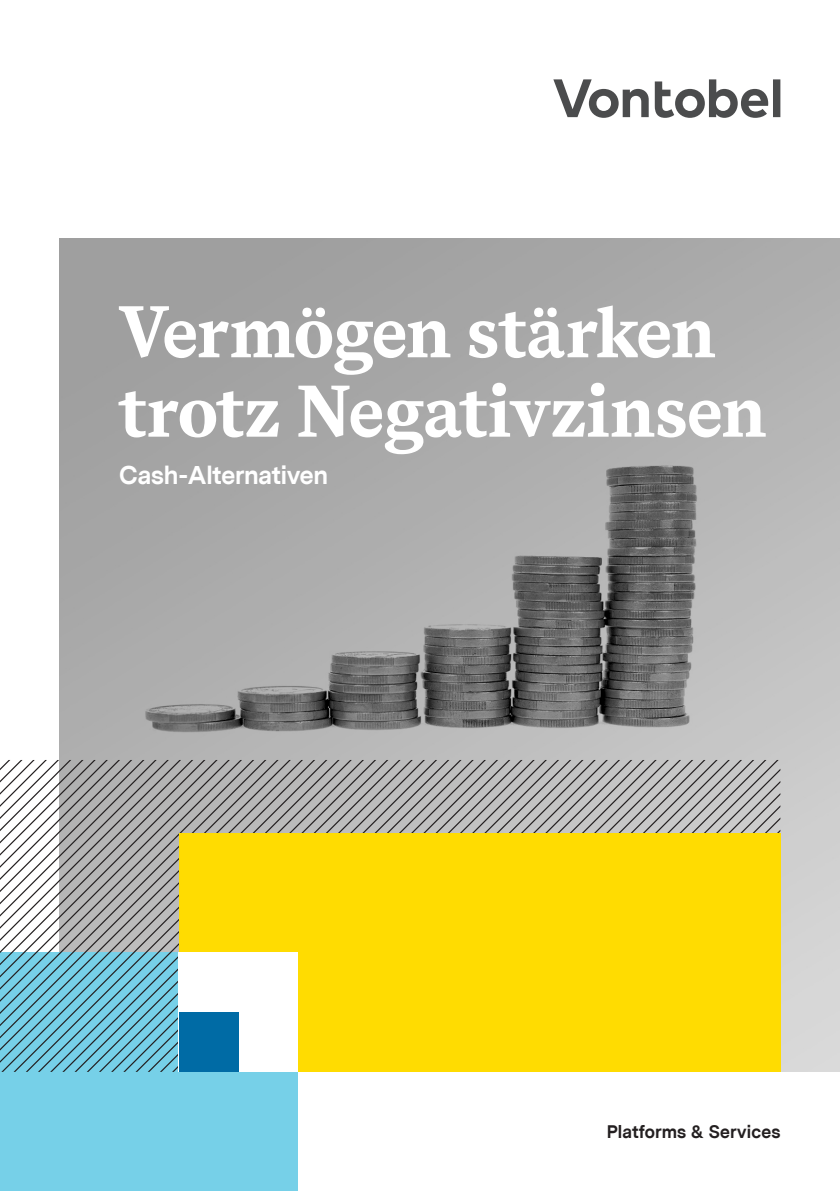
<style>
.page{position:relative;width:840px;height:1191px;background:#fff}
.page>*{position:absolute;margin:0;border:0;box-sizing:border-box;transform-origin:0 0}
.Title_34pt_14mm{font:700 68px/79.4px "Vontobel Serif";letter-spacing:-.015em;color:#fff}
.Title_34pt_14mm-2{font:700 24px "Vontobel Sans";color:#fff}
.Client_Unit__Center{font:700 17px "Vontobel Sans";letter-spacing:.01em;color:#231f20}
</style>
<div class="page">
<img style="left:60px;top:238px;width:779px;height:833px">
<div style="left:0;top:952px;width:298px;height:239px;background:#76d0e8"></div>
<svg style="left:0;top:760px;width:780px;height:311px"></svg>
<div style="left:179px;top:833px;width:601px;height:238px;background:#ffdc01"></div>
<div style="left:179px;top:952px;width:119px;height:119px;background:#fff"></div>
<div style="left:179px;top:1012px;width:59px;height:59px;background:#006ba5"></div>
<svg style="left:553px;top:79px;width:227px;height:39px"></svg>
<p class="Title_34pt_14mm" style="left:119px;top:296px;width:648px">Vermögen stärken trotz Negativzinsen</p>
<p class="Title_34pt_14mm-2" style="left:119px;top:458px;width:210px">Cash-Alternativen</p>
<p class="Client_Unit__Center" style="left:606px;top:1119px;width:175px">Platforms &amp; Services</p>
</div>
